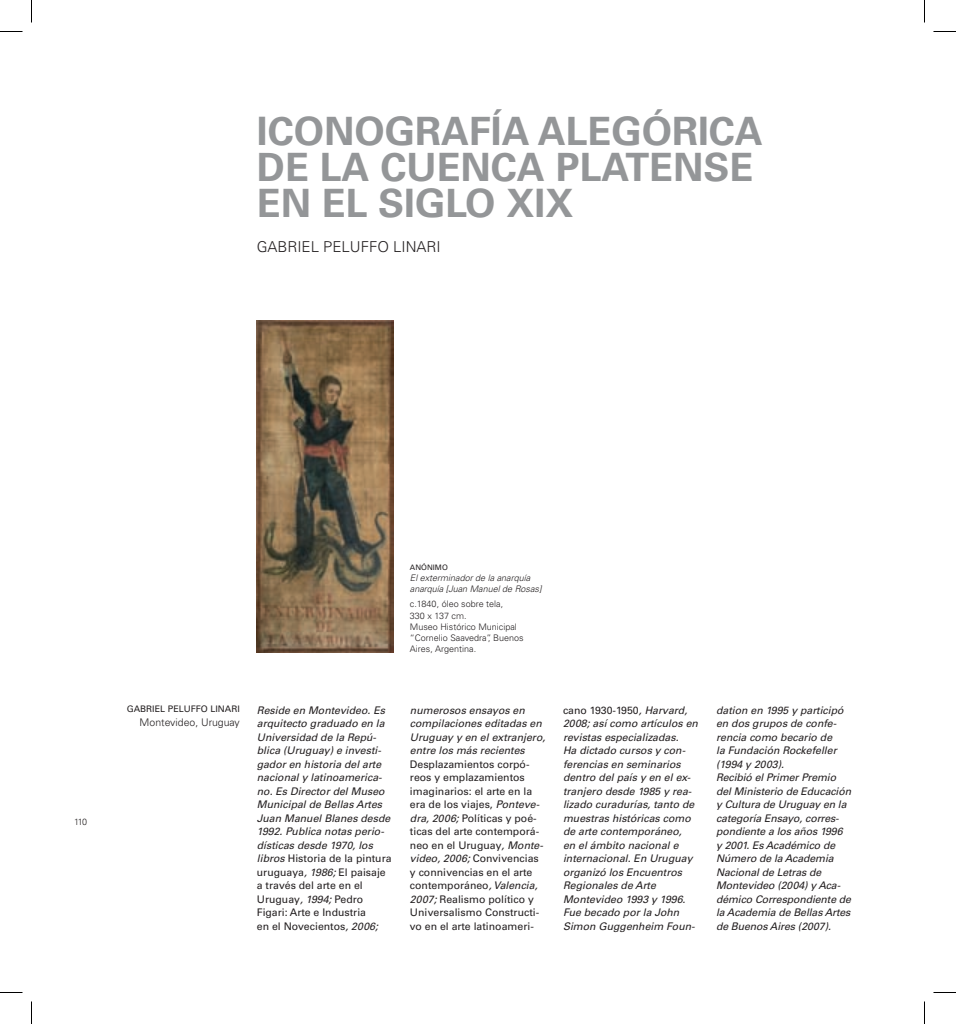
<style>
.page{position:relative;width:956px;height:1024px;background:#fff}
.page>*{position:absolute;margin:0;border:0;box-sizing:border-box;transform-origin:0 0}
.t1{font:700 39px/36px "Univers LT Std";color:#949698}
.t2{font:300 15px "Univers LT Std";color:#231f20}
.t3{font:italic 10.5px/13.5px "Univers LT Std";color:#231f20}
.t4{font:10.5px/13.5px "Univers LT Std";color:#231f20}
.t5{font:300 10.5px "Univers LT Std";color:#231f20}
.t6{font:300 9px/11.2px "Univers LT Std";color:#231f20}
.t7{font:italic 300 9px/10.8px "Univers LT Std";color:#231f20}
.t8{font:9px "Univers LT Std";color:#231f20}
.t9{font:7.5px "Univers LT Std";color:#231f20}
.s1{font-style:normal}
.s2{font-style:italic}
</style>
<div class="page">
<img style="left:257px;top:321px;width:137px;height:331px">
<svg style="left:0;top:31px;width:22px;height:1px"></svg>
<svg style="left:933px;top:31px;width:23px;height:1px"></svg>
<svg style="left:0;top:992px;width:22px;height:1px"></svg>
<svg style="left:933px;top:992px;width:23px;height:1px"></svg>
<svg style="left:31px;top:0;width:1px;height:23px"></svg>
<svg style="left:31px;top:1001px;width:1px;height:23px"></svg>
<svg style="left:924px;top:0;width:1px;height:23px"></svg>
<svg style="left:924px;top:1001px;width:1px;height:23px"></svg>
<h1 class="t1" style="left:257px;top:113px;width:508px">ICONOGRAFÍA ALEGÓRICA<br>DE LA CUENCA PLATENSE<br>EN EL SIGLO XIX</h1>
<h2 class="t2" style="left:257px;top:237px;width:21px">Gabriel</h2>
<h2 class="t2" style="left:323px;top:237px;width:19px">Pelu</h2>
<h2 class="t2" style="left:361px;top:237px;width:50px">ffo Linari</h2>
<p class="t6" style="left:74px;top:816px;width:15px">110</p>
<p class="t9" style="left:410px;top:563px;width:12px">Anónimo</p>
<p class="t7" style="left:410px;top:573px;width:133px">El exterminador de la anarquía anarquía [Juan Manuel de Rosas]</p>
<p class="t6" style="left:410px;top:598px;width:115px">c.1840, óleo sobre tela,<br>330 x 137 cm.<br>Museo Histórico Municipal “Cornelio Saavedra”, Buenos<br>Aires, Argentina.</p>
<p class="t8" style="left:127px;top:704px;width:14px">Gabriel</p>
<p class="t8" style="left:168px;top:704px;width:13px">Peluffo</p>
<p class="t8" style="left:210px;top:704px;width:11px">Linari</p>
<p class="t5" style="left:140px;top:716px;width:102px">Montevideo, Uruguay</p>
<p class="t3" style="left:257px;top:703px;width:136px">Reside en Montevideo. Es arquitecto graduado en la<br>Universidad de la Repú&shy;blica (Uruguay) e investi&shy;gador en historia del arte nacional y latinoamerica&shy;no. Es Director del Museo<br>Municipal de Bellas Artes<br>Juan Manuel Blanes desde<br>1992. Publica notas perio&shy;dísticas desde 1970, los libros <span class="s1">Historia de la pintura uruguaya</span>, 1986; <span class="s1">El paisaje a través del arte en el<br>Uruguay</span>, 1994; <span class="s1">Pedro<br>Figari: Arte e Industria<br>en el Novecientos</span>, 2006;</p>
<p class="t3" style="left:410px;top:703px;width:137px">numerosos ensayos en compilaciones editadas en<br>Uruguay y en el extranjero, entre los más recientes</p>
<p class="t4" style="left:410px;top:757px;width:135px">Desplazamientos corpó&shy;reos y emplazamientos imaginarios: el arte en la era de los viajes, <span class="s2">Ponteve&shy;dra, 2006;</span> Políticas y poé&shy;ticas del arte contemporá&shy;neo en el Uruguay<span class="s2">, Monte&shy;video, 2006;</span> Convivencias y connivencias en el arte contemporáneo<span class="s2">, Valencia,<br>2007;</span> Realismo político y<br>Universalismo Constructi&shy;vo en el arte latinoameri-</p>
<p class="t3" style="left:563px;top:703px;width:136px"><span class="s1">cano 1930-1950</span>, Harvard,<br>2008; así como artículos en revistas especializadas.<br>Ha dictado cursos y con&shy;ferencias en seminarios dentro del país y en el ex&shy;tranjero desde 1985 y rea&shy;lizado curadurías, tanto de muestras históricas como de arte contemporáneo,<br>en el ámbito nacional e internacional. En Uruguay organizó los Encuentros<br>Regionales de Arte<br>Montevideo 1993 y 1996.<br>Fue becado por la John<br>Simon Guggenheim Foun-</p>
<p class="t3" style="left:716px;top:703px;width:136px">dation en 1995 y participó en dos grupos de confe&shy;rencia como becario de<br>la Fundación Rockefeller (1994 y 2003).<br>Recibió el Primer Premio del Ministerio de Educación y Cultura de Uruguay en la categoría Ensayo, corres&shy;pondiente a los años 1996<br>y 2001. Es Académico de<br>Número de la Academia<br>Nacional de Letras de<br>Montevideo (2004) y Aca&shy;démico Correspondiente de la Academia de Bellas Artes de Buenos Aires (2007).</p>
</div>
